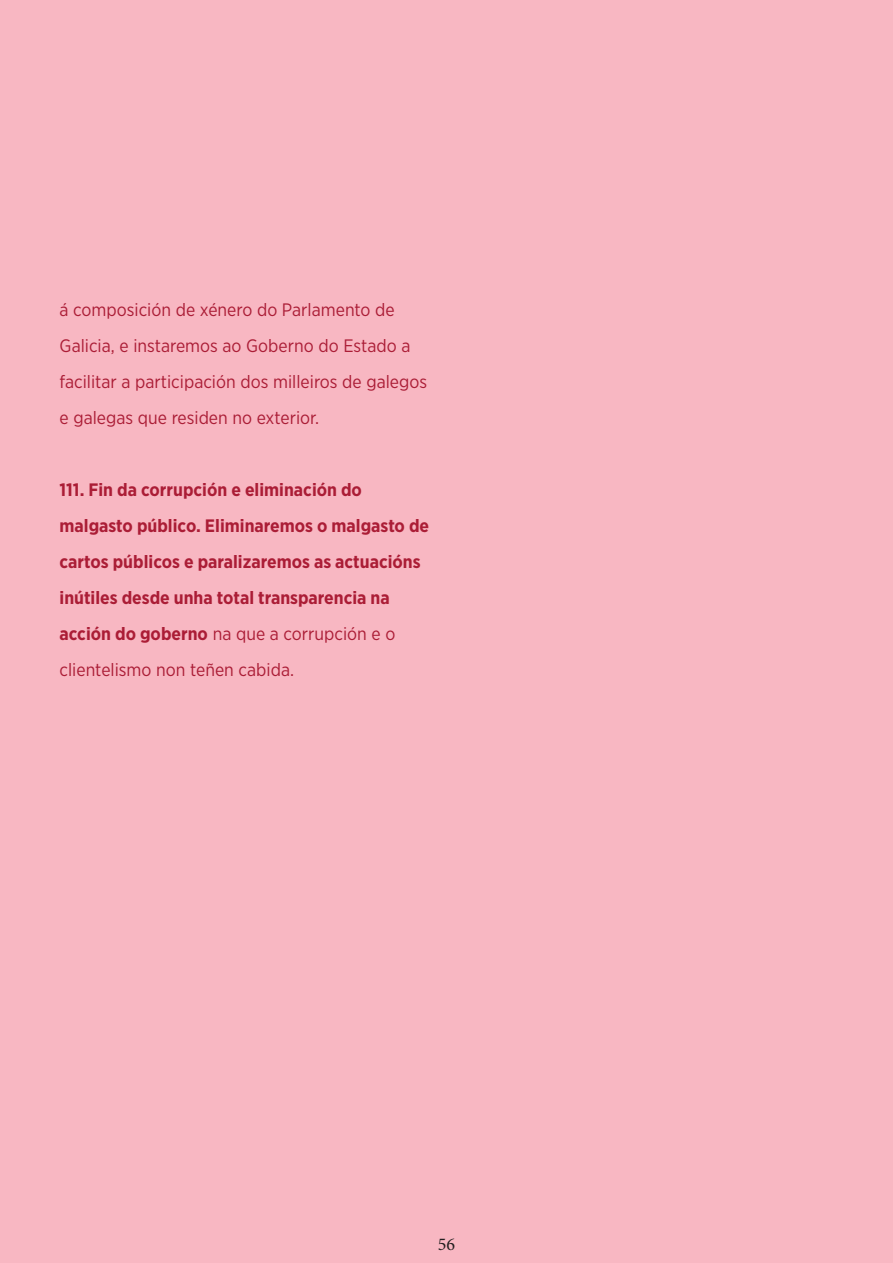
<style>
.page{position:relative;width:893px;height:1263px;background:#f8b7c2}
.page>*{position:absolute;margin:0;border:0;box-sizing:border-box;transform-origin:0 0}
.t1{font:700 18px/36px "Gotham Narrow";color:#ab1d36}
.t2{font:18px/36px "Gotham Narrow";color:#ab1d36}
.t3{font:18px "Minion Pro";color:#231f20}
.s1{font-weight:400}
</style>
<div class="page">
<p class="t2" style="left:60px;top:292px;width:369px">á composición de xénero do Parlamento de Galicia, e instaremos ao Goberno do Estado a facilitar a participación dos milleiros de galegos e galegas que residen no exterior.</p>
<p class="t1" style="left:60px;top:472px;width:371px">111. Fin da corrupción e eliminación do malgasto público. Eliminaremos o malgasto de cartos públicos e paralizaremos as actuacións inútiles desde unha total transparencia na acción do goberno <span class="s1">na que a corrupción e o clientelismo non teñen cabida.</span></p>
<p class="t3" style="left:438px;top:1232px;width:19px">56</p>
</div>
